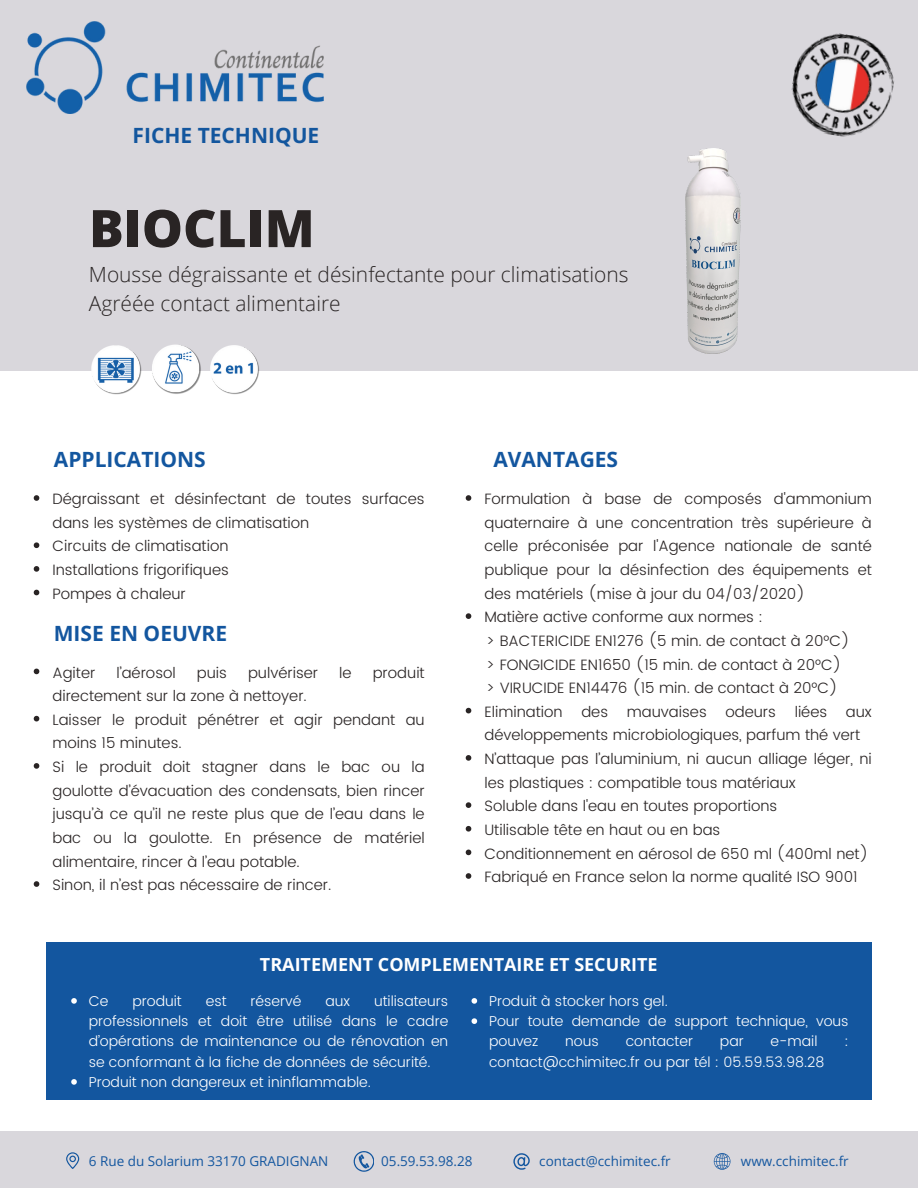
<style>
.page{position:relative;width:918px;height:1188px;background:#fff}
.page>*{position:absolute;margin:0;border:0;box-sizing:border-box;transform-origin:0 0}
.t1{font:800 51.75px "Open Sans";color:#292424}
.t2{font:300 21px/29.2px "Open Sans";color:#292424}
.t3{font:700 21px "Open Sans";color:#13569f}
.t4{font:700 21px "Open Sans";color:#13569e}
.t5{font:700 18px "Open Sans";color:#fff}
.t6{font:300 15px/23.7px "Poppins";color:#292424}
.t7{font:300 14.25px/20.2px "Poppins";color:#fff;text-align:justify}
.t8{font:13.5px "Open Sans";color:#13569f}
</style>
<div class="page">
<div style="left:0;top:1131px;width:918px;height:57px;background:#d9d7dc"></div>
<div style="left:0;top:0;width:918px;height:370px;background:#d9d7dc"></div>
<img style="left:791px;top:33px;width:103px;height:104px">
<img style="left:27px;top:21px;width:297px;height:93px">
<div style="left:46px;top:942px;width:826px;height:158px;background:#13569f"></div>
<svg style="left:354px;top:1151px;width:20px;height:20px"></svg>
<svg style="left:66px;top:1152px;width:13px;height:17px"></svg>
<svg style="left:714px;top:1153px;width:16px;height:17px"></svg>
<svg style="left:513px;top:1153px;width:17px;height:17px"></svg>
<img style="left:686px;top:148px;width:55px;height:205px">
<svg style="left:71px;top:998px;width:6px;height:6px"></svg>
<svg style="left:71px;top:1079px;width:6px;height:6px"></svg>
<svg style="left:34px;top:495px;width:5px;height:6px"></svg>
<svg style="left:34px;top:542px;width:5px;height:6px"></svg>
<svg style="left:34px;top:566px;width:5px;height:6px"></svg>
<svg style="left:34px;top:590px;width:5px;height:5px"></svg>
<svg style="left:34px;top:669px;width:5px;height:5px"></svg>
<svg style="left:34px;top:716px;width:5px;height:5px"></svg>
<svg style="left:34px;top:763px;width:5px;height:6px"></svg>
<svg style="left:34px;top:881px;width:5px;height:6px"></svg>
<svg style="left:472px;top:998px;width:5px;height:6px"></svg>
<svg style="left:472px;top:1018px;width:5px;height:6px"></svg>
<svg style="left:466px;top:495px;width:5px;height:6px"></svg>
<svg style="left:466px;top:613px;width:5px;height:6px"></svg>
<svg style="left:466px;top:708px;width:5px;height:5px"></svg>
<svg style="left:466px;top:755px;width:5px;height:6px"></svg>
<svg style="left:466px;top:802px;width:5px;height:6px"></svg>
<svg style="left:466px;top:826px;width:5px;height:6px"></svg>
<svg style="left:466px;top:850px;width:5px;height:5px"></svg>
<svg style="left:466px;top:873px;width:5px;height:6px"></svg>
<img style="left:150px;top:345px;width:52px;height:49px">
<img style="left:211px;top:346px;width:48px;height:48px">
<img style="left:92px;top:345px;width:49px;height:50px">
<p class="t4" style="left:133px;top:121px;width:188px">FICHE TECHNIQUE</p>
<p class="t1" style="left:89px;top:192px;width:227px">BIOCLIM</p>
<p class="t2" style="left:89px;top:259px;width:541px">Mousse dégraissante et désinfectante pour climatisations<br>Agréée contact alimentaire</p>
<p class="t3" style="left:54px;top:445px;width:153px">APPLICATIONS</p>
<p class="t6" style="left:52px;top:487px;width:374px">Dégraissant et désinfectant de toutes surfaces dans les systèmes de climatisation</p>
<h2 class="t6" style="left:52px;top:534px;width:178px">Circuits de climatisation</h2>
<p class="t6" style="left:52px;top:558px;width:178px">Installations frigorifiques</p>
<p class="t6" style="left:52px;top:582px;width:135px">Pompes à chaleur</p>
<p class="t3" style="left:54px;top:618px;width:175px">MISE EN OEUVRE</p>
<p class="t6" style="left:52px;top:661px;width:44px">Agiter</p>
<p class="t6" style="left:116px;top:661px;width:61px">l’aérosol</p>
<p class="t6" style="left:197px;top:661px;width:32px">puis</p>
<p class="t6" style="left:248px;top:661px;width:72px">pulvériser</p>
<p class="t6" style="left:339px;top:661px;width:14px">le</p>
<p class="t6" style="left:373px;top:661px;width:54px">produit</p>
<p class="t6" style="left:52px;top:684px;width:256px">directement sur la zone à nettoyer.</p>
<p class="t6" style="left:52px;top:708px;width:374px">Laisser le produit pénétrer et agir pendant au moins 15 minutes.</p>
<h2 class="t6" style="left:52px;top:755px;width:374px;text-align:justify">Si le produit doit stagner dans le bac ou la goulotte d’évacuation des condensats, bien rincer jusqu’à ce qu’il ne reste plus que de l’eau dans le bac ou la goulotte. En présence de matériel alimentaire, rincer à l’eau potable.</h2>
<p class="t6" style="left:52px;top:873px;width:281px">Sinon, il n’est pas nécessaire de rincer.</p>
<p class="t3" style="left:493px;top:445px;width:126px">AVANTAGES</p>
<p class="t6" style="left:484px;top:487px;width:389px;text-align:justify">Formulation à base de composés d'ammonium quaternaire à une concentration très supérieure à celle préconisée par l'Agence nationale de santé publique pour la désinfection des équipements et des matériels (mise à jour du 04/03/2020)</p>
<p class="t6" style="left:484px;top:605px;width:280px">Matière active conforme aux normes :</p>
<p class="t6" style="left:486px;top:629px;width:365px">&gt; BACTERICIDE EN1276 (5 min. de contact à 20°C)</p>
<p class="t6" style="left:486px;top:653px;width:357px">&gt; FONGICIDE EN1650 (15 min. de contact à 20°C)</p>
<p class="t6" style="left:486px;top:676px;width:354px">&gt; VIRUCIDE EN14476 (15 min. de contact à 20°C)</p>
<p class="t6" style="left:484px;top:700px;width:389px">Elimination des mauvaises odeurs liées aux développements microbiologiques, parfum thé vert</p>
<p class="t6" style="left:484px;top:747px;width:389px">N’attaque pas l’aluminium, ni aucun alliage léger, ni les plastiques : compatible tous matériaux</p>
<p class="t6" style="left:484px;top:794px;width:294px">Soluble dans l'eau en toutes proportions</p>
<p class="t6" style="left:484px;top:818px;width:237px">Utilisable tête en haut ou en bas</p>
<p class="t6" style="left:484px;top:842px;width:386px">Conditionnement en aérosol de 650 ml (400ml net)</p>
<p class="t6" style="left:484px;top:865px;width:375px">Fabriqué en France selon la norme qualité ISO 9001</p>
<p class="t5" style="left:260px;top:952px;width:399px">TRAITEMENT COMPLEMENTAIRE ET SECURITE</p>
<h1 class="t7" style="left:89px;top:991px;width:21px">Ce</h1>
<h1 class="t7" style="left:132px;top:991px;width:51px">produit</h1>
<h1 class="t7" style="left:206px;top:991px;width:22px">est</h1>
<h1 class="t7" style="left:251px;top:991px;width:52px">réservé</h1>
<h1 class="t7" style="left:325px;top:991px;width:26px">aux</h1>
<h1 class="t7" style="left:89px;top:991px;width:361px;text-indent:285px">utilisateurs professionnels et doit être utilisé dans le cadre d’opérations de maintenance ou de rénovation en se conformant à la fiche de données de sécurité.</h1>
<h3 class="t7" style="left:89px;top:1072px;width:284px">Produit non dangereux et ininflammable.</h3>
<p class="t7" style="left:489px;top:991px;width:180px">Produit à stocker hors gel.</p>
<h2 class="t7" style="left:489px;top:1011px;width:361px">Pour toute demande de support technique, vous pouvez</h2>
<h2 class="t7" style="left:565px;top:1031px;width:35px">nous</h2>
<h2 class="t7" style="left:626px;top:1031px;width:69px">contacter</h2>
<h2 class="t7" style="left:720px;top:1031px;width:25px">par</h2>
<h2 class="t7" style="left:771px;top:1031px;width:48px">e-mail</h2>
<h2 class="t7" style="left:844px;top:1031px;width:6px">:</h2>
<h2 class="t7" style="left:489px;top:1052px;width:337px">contact@cchimitec.fr ou par tél : 05.59.53.98.28</h2>
<p class="t8" style="left:89px;top:1152px;width:241px">6 Rue du Solarium 33170 GRADIGNAN</p>
<p class="t8" style="left:381px;top:1152px;width:93px">05.59.53.98.28</p>
<p class="t8" style="left:539px;top:1152px;width:133px">contact@cchimitec.fr</p>
<p class="t8" style="left:741px;top:1152px;width:109px">www.cchimitec.fr</p>
</div>
